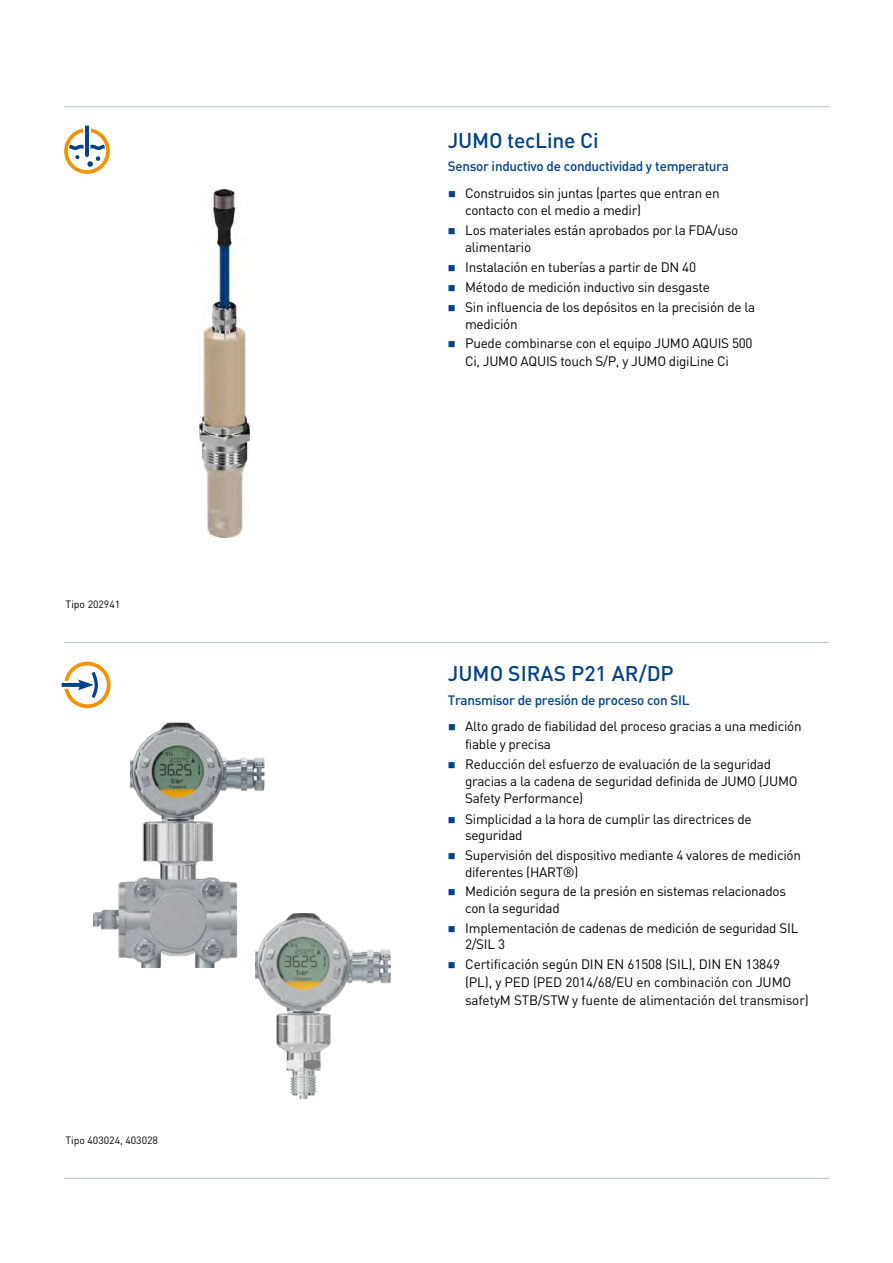
<style>
.page{position:relative;width:893px;height:1263px;background:#fff}
.page>*{position:absolute;margin:0;border:0;box-sizing:border-box;transform-origin:0 0}
.Subline_Innenseite_9{font:500 21px "DIN Pro";letter-spacing:-.005em;color:#004189}
.t1{font:13.5px/17px "DIN Pro";letter-spacing:-.02em;color:#000}
.Subline_Innenseite_9-2{font:500 13.5px "DIN Pro";letter-spacing:-.025em;color:#004189}
.Typ_-_Text_schwarz_7{font:10.5px "DIN Pro";letter-spacing:-.005em;color:#000}
</style>
<div class="page">
<hr style="left:68px;top:1178px;width:765px;height:1px;background:#a9b1d5">
<hr style="left:64px;top:1178px;width:765px;height:1px;background:#b6c6cf">
<hr style="left:64px;top:642px;width:765px;height:1px;background:#b6c6cf">
<svg style="left:64px;top:126px;width:46px;height:48px"></svg>
<hr style="left:64px;top:106px;width:765px;height:1px;background:#b6c6cf">
<svg style="left:62px;top:662px;width:49px;height:46px"></svg>
<img style="left:199px;top:189px;width:50px;height:348px">
<hr style="left:4px;top:0;width:1px;height:1263px;background:#000">
<img style="left:94px;top:723px;width:170px;height:245px">
<img style="left:256px;top:913px;width:135px;height:186px">
<p class="Typ_-_Text_schwarz_7" style="left:66px;top:596px;width:56px">Tipo 202941</p>
<p class="Typ_-_Text_schwarz_7" style="left:65px;top:1132px;width:94px">Tipo 403024, 403028</p>
<p class="Subline_Innenseite_9" style="left:448px;top:123px;width:152px">JUMO tecLine Ci</p>
<p class="Subline_Innenseite_9-2" style="left:448px;top:156px;width:283px">Sensor inductivo de conductividad y temperatura</p>
<p class="t1" style="left:465px;top:183px;width:256px">Construidos sin juntas (partes que entran en contacto con el medio a medir)</p>
<p class="t1" style="left:465px;top:220px;width:275px">Los materiales están aprobados por la FDA/uso alimentario</p>
<p class="t1" style="left:465px;top:256px;width:292px;line-height:19.8px">Instalación en tuberías a partir de DN 40<br>Método de medición inductivo sin desgaste<br>Sin influencia de los depósitos en la precisión de la</p>
<p class="t1" style="left:465px;top:313px;width:289px;line-height:19.4px">medición<br>Puede combinarse con el equipo JUMO AQUIS 500</p>
<p class="t1" style="left:465px;top:351px;width:266px">Ci, JUMO AQUIS touch S/P, y JUMO digiLine Ci</p>
<p class="Subline_Innenseite_9" style="left:448px;top:657px;width:228px">JUMO SIRAS P21 AR/DP</p>
<p class="Subline_Innenseite_9-2" style="left:448px;top:689px;width:243px">Transmisor de presión de proceso con SIL</p>
<p class="t1" style="left:465px;top:717px;width:338px">Alto grado de fiabilidad del proceso gracias a una medición fiable y precisa</p>
<p class="t1" style="left:465px;top:754px;width:334px">Reducción del esfuerzo de evaluación de la seguridad gracias a la cadena de seguridad definida de JUMO (JUMO<br>Safety Performance)</p>
<p class="t1" style="left:465px;top:809px;width:288px">Simplicidad a la hora de cumplir las directrices de seguridad</p>
<p class="t1" style="left:465px;top:845px;width:337px">Supervisión del dispositivo mediante 4 valores de medición diferentes (HART®)</p>
<p class="t1" style="left:465px;top:881px;width:323px">Medición segura de la presión en sistemas relacionados con la seguridad</p>
<p class="t1" style="left:465px;top:918px;width:335px">Implementación de cadenas de medición de seguridad SIL<br>2/SIL 3</p>
<p class="t1" style="left:465px;top:954px;width:345px;line-height:18px">Certificación según DIN EN 61508 (SIL), DIN EN 13849 (PL), y PED (PED 2014/68/EU en combinación con JUMO safetyM STB/STW y fuente de alimentación del transmisor)</p>
</div>
